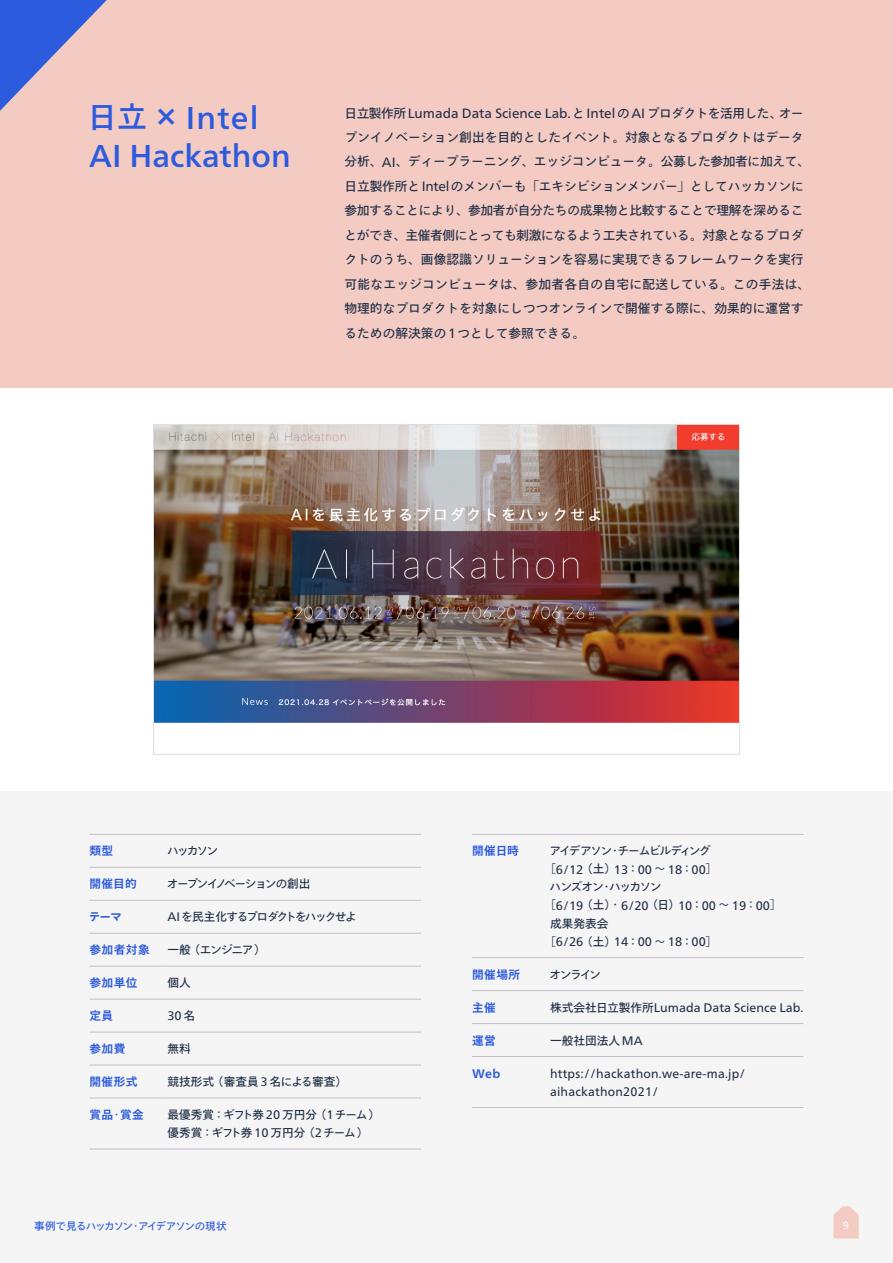
<style>
.page{position:relative;width:893px;height:1263px;background:#fff}
.page>*{position:absolute;margin:0;border:0;box-sizing:border-box;transform-origin:0 0}
.t1{font:500 31.5px/38.2px "Frutiger Neue LTW1 G";color:#2c5bdd}
.t2{font:13.5px "Frutiger Neue LTW1 G";color:#213046}
.t3{font:12.75px/24.5px "Tazugane Gothic Std N";color:#213046}
.t4{font:12.45px "Frutiger Neue LTW1 G";color:#213046}
.t5{font:12.45px/18px "Frutiger Neue LTW1 G";letter-spacing:.02em;color:#213046}
.t6{font:700 12.45px "Frutiger Neue LTW1 G";color:#2c5bdd}
.t7{font:11.7px/18px "Tazugane Gothic Std N";letter-spacing:-.105em;color:#213046}
.t8{font:700 11.7px "Tazugane Gothic Std N";letter-spacing:.04em;color:#2c5bdd}
.t9{font:11.7px "Tazugane Gothic Std N";letter-spacing:-.135em;color:#213046}
.t10{font:11.7px "Tazugane Gothic Std N";color:#213046}
.t11{font:11.7px "Tazugane Gothic Std N";letter-spacing:-.13em;color:#213046}
.t12{font:11.7px "Tazugane Gothic Std N";letter-spacing:-.125em;color:#213046}
.t13{font:10.65px "Tazugane Gothic Std N";letter-spacing:-.095em;color:#2c5bdd}
.t14{font:10.65px "Frutiger Neue LTW1 G";color:#fff}
.s1{font-family:"Tazugane Gothic Std N";font-size:29.7px}
.s2{font-family:"Tazugane Gothic Std N";font-size:12.75px}
.s3{font-family:"Frutiger Neue LTW1 G";font-size:13.5px}
.s4{font-family:"Frutiger Neue LTW1 G";font-size:12.45px}
.s5{font-family:"Gothic MB101 Pro"}
.s6{font-family:"Tazugane Gothic Std N";font-size:11.7px}
.s7{font-weight:400}
.s8{font-family:"Gothic MB101 Pro";font-size:11.7px}
</style>
<div class="page">
<div style="left:0;top:791px;width:893px;height:472px;background:#f5f5f5"></div>
<div style="left:0;top:0;width:893px;height:388px;background:#f4cbc3"></div>
<svg style="left:833px;top:1206px;width:26px;height:32px"></svg>
<hr style="left:89px;top:1032px;width:78px;height:1px;background:#c1bec5">
<hr style="left:167px;top:1032px;width:254px;height:1px;background:#c1bec5">
<hr style="left:89px;top:867px;width:78px;height:1px;background:#c1bec5">
<hr style="left:167px;top:867px;width:254px;height:1px;background:#c1bec5">
<hr style="left:89px;top:966px;width:78px;height:1px;background:#c1bec5">
<hr style="left:167px;top:966px;width:254px;height:1px;background:#c1bec5">
<hr style="left:89px;top:999px;width:78px;height:1px;background:#c1bec5">
<hr style="left:167px;top:999px;width:254px;height:1px;background:#c1bec5">
<hr style="left:89px;top:900px;width:78px;height:1px;background:#c1bec5">
<hr style="left:167px;top:900px;width:254px;height:1px;background:#c1bec5">
<hr style="left:89px;top:933px;width:78px;height:1px;background:#c1bec5">
<hr style="left:167px;top:933px;width:254px;height:1px;background:#c1bec5">
<hr style="left:89px;top:1065px;width:78px;height:1px;background:#c1bec5">
<hr style="left:167px;top:1065px;width:254px;height:1px;background:#c1bec5">
<hr style="left:89px;top:834px;width:78px;height:1px;background:#c1bec5">
<hr style="left:167px;top:834px;width:254px;height:1px;background:#c1bec5">
<hr style="left:89px;top:1098px;width:78px;height:1px;background:#c1bec5">
<hr style="left:167px;top:1098px;width:254px;height:1px;background:#c1bec5">
<hr style="left:89px;top:1149px;width:78px;height:1px;background:#c1bec5">
<hr style="left:167px;top:1149px;width:254px;height:1px;background:#c1bec5">
<hr style="left:472px;top:1056px;width:78px;height:1px;background:#c1bec5">
<hr style="left:550px;top:1056px;width:253px;height:1px;background:#c1bec5">
<hr style="left:472px;top:990px;width:78px;height:1px;background:#c1bec5">
<hr style="left:550px;top:990px;width:253px;height:1px;background:#c1bec5">
<hr style="left:472px;top:1023px;width:78px;height:1px;background:#c1bec5">
<hr style="left:550px;top:1023px;width:253px;height:1px;background:#c1bec5">
<hr style="left:472px;top:957px;width:78px;height:1px;background:#c1bec5">
<hr style="left:550px;top:957px;width:253px;height:1px;background:#c1bec5">
<hr style="left:472px;top:834px;width:78px;height:1px;background:#c1bec5">
<hr style="left:550px;top:834px;width:253px;height:1px;background:#c1bec5">
<hr style="left:472px;top:1107px;width:78px;height:1px;background:#c1bec5">
<hr style="left:550px;top:1107px;width:253px;height:1px;background:#c1bec5">
<img style="left:155px;top:426px;width:583px;height:297px">
<h1 class="t1" style="left:88px;top:99px;width:205px"><span class="s1">日立×</span> Intel<br>AI Hackathon</h1>
<p class="t2" style="left:344px;top:105px;width:461px"><span class="s2">日立製作所</span>Lumada Data Science Lab.<span class="s2">と</span>Intel<span class="s2">の</span>AI<span class="s2">プロダクトを活用した、オー</span></p>
<p class="t3" style="left:344px;top:126px;width:467px">プンイノベーション創出を目的としたイベント。対象となるプロダクトはデータ分析、<span class="s3">AI</span>、ディープラーニング、エッジコンピュータ。公募した参加者に加えて、日立製作所と<span class="s3">Intel</span>のメンバーも「エキシビションメンバー」としてハッカソンに参加することにより、参加者が自分たちの成果物と比較することで理解を深めることができ、主催者側にとっても刺激になるよう工夫されている。対象となるプロダクトのうち、画像認識ソリューションを容易に実現できるフレームワークを実行可能なエッジコンピュータは、参加者各自の自宅に配送している。この手法は、物理的なプロダクトを対象にしつつオンラインで開催する際に、効果的に運営するための解決策の<span class="s3">1</span>つとして参照できる。</p>
<p class="t8" style="left:89px;top:843px;width:25px">類型</p>
<p class="t7" style="left:167px;top:843px;width:53px">ハッカソン</p>
<p class="t8" style="left:89px;top:876px;width:49px">開催目的</p>
<p class="t11" style="left:167px;top:875px;width:145px">オープンイノベーションの創出</p>
<p class="t8" style="left:89px;top:909px;width:35px">テーマ</p>
<p class="t9" style="left:167px;top:908px;width:191px"><span class="s4">AI</span> を民主化するプロダクトをハックせよ</p>
<p class="t8" style="left:89px;top:942px;width:62px">参加者対象</p>
<p class="t7" style="left:167px;top:941px;width:100px">一般<span class="s5">（</span>エンジニア<span class="s5">）</span></p>
<p class="t8" style="left:89px;top:974px;width:50px">参加単位</p>
<p class="t7" style="left:167px;top:974px;width:25px">個人</p>
<p class="t8" style="left:89px;top:1007px;width:25px">定員</p>
<p class="t4" style="left:167px;top:1008px;width:29px">30<span class="s6">名</span></p>
<p class="t8" style="left:89px;top:1040px;width:38px">参加費</p>
<p class="t7" style="left:167px;top:1040px;width:25px">無料</p>
<p class="t8" style="left:89px;top:1073px;width:50px">開催形式</p>
<p class="t10" style="left:167px;top:1073px;width:181px">競技形式<span class="s5">（</span>審査員<span class="s4">3</span>名による審査<span class="s5">）</span></p>
<p class="t8" style="left:89px;top:1106px;width:56px">賞品<span class="s7">・</span>賞金</p>
<p class="t7" style="left:167px;top:1106px;width:214px">最優秀賞：ギフト券<span class="s4">20</span>万円分<span class="s5">（</span><span class="s4">1</span>チーム<span class="s5">）</span>優秀賞：ギフト券<span class="s4">10</span>万円分<span class="s5">（</span><span class="s4">2</span>チーム<span class="s5">）</span></p>
<p class="t8" style="left:472px;top:843px;width:48px">開催日時</p>
<p class="t7" style="left:549px;top:843px;width:163px">アイデアソン・チームビルディング</p>
<p class="t4" style="left:544px;top:862px;width:175px"><span class="s6">［</span>6/12<span class="s8">（</span><span class="s6">土</span><span class="s8">）</span>13<span class="s6">：</span>00 <span class="s8">～</span> 18<span class="s6">：</span>00<span class="s6">］</span></p>
<p class="t12" style="left:550px;top:879px;width:113px">ハンズオン・ハッカソン</p>
<p class="t4" style="left:544px;top:898px;width:239px"><span class="s6">［</span>6/19<span class="s8">（</span><span class="s6">土</span><span class="s8">）</span><span class="s6">・</span>6/20<span class="s8">（</span><span class="s6">日</span><span class="s8">）</span>10<span class="s6">：</span>00 <span class="s8">～</span> 19<span class="s6">：</span>00<span class="s6">］</span></p>
<p class="t7" style="left:550px;top:915px;width:60px">成果発表会</p>
<p class="t4" style="left:544px;top:934px;width:175px"><span class="s6">［</span>6/26<span class="s8">（</span><span class="s6">土</span><span class="s8">）</span>14<span class="s6">：</span>00 <span class="s8">～</span> 18<span class="s6">：</span>00<span class="s6">］</span></p>
<p class="t8" style="left:472px;top:966px;width:50px">開催場所</p>
<p class="t7" style="left:549px;top:966px;width:53px">オンライン</p>
<p class="t8" style="left:472px;top:999px;width:25px">主催</p>
<p class="t4" style="left:550px;top:1000px;width:255px"><span class="s6">株式会社日立製作所</span>Lumada Data Science Lab.</p>
<p class="t8" style="left:472px;top:1032px;width:25px">運営</p>
<p class="t7" style="left:550px;top:1032px;width:94px">一般社団法人<span class="s4">MA</span></p>
<p class="t6" style="left:472px;top:1066px;width:30px">Web</p>
<p class="t5" style="left:550px;top:1064px;width:197px">https://hackathon.we-are-ma.jp/ aihackathon2021/</p>
<p class="t13" style="left:34px;top:1218px;width:194px">事例で見るハッカソン・アイデアソンの現状</p>
<p class="t14" style="left:843px;top:1219px;width:8px">9</p>
</div>
